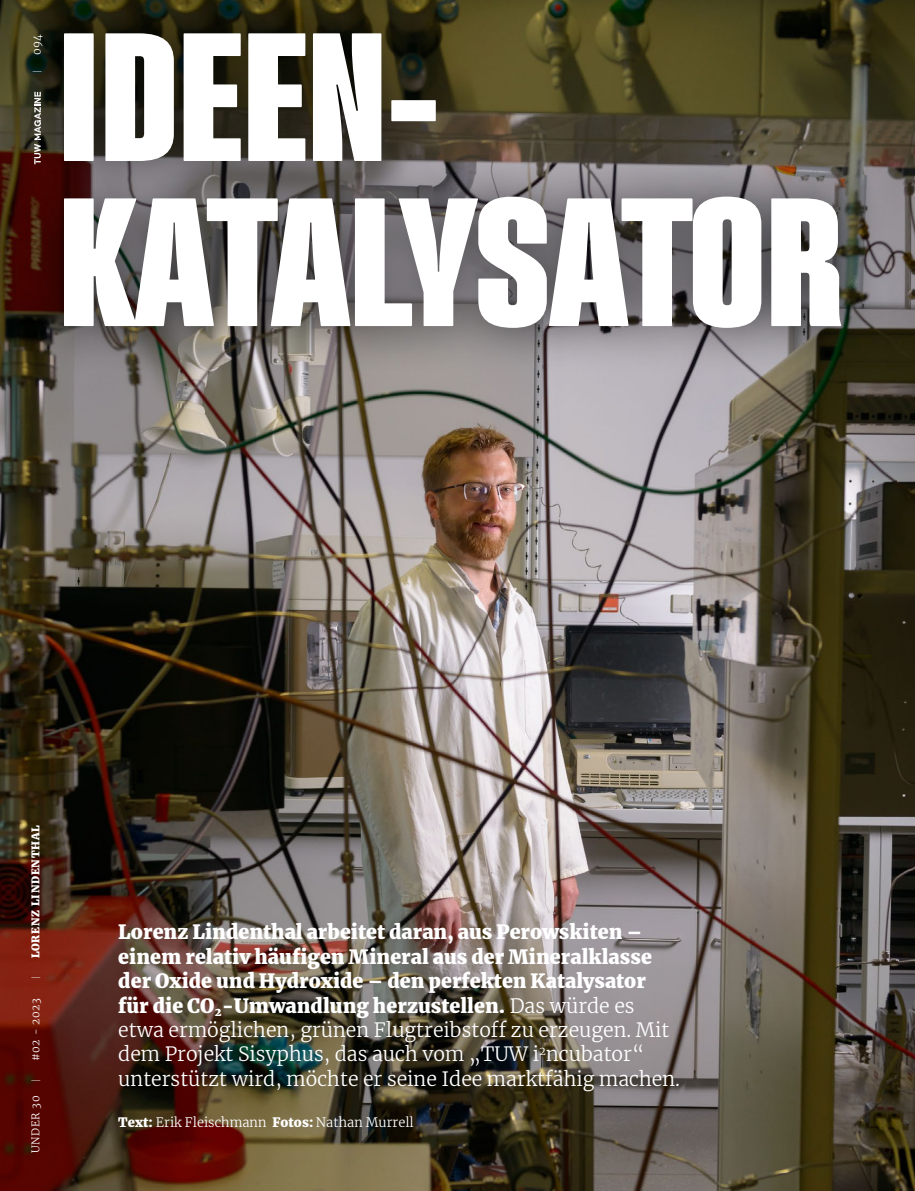
<style>
.page{position:relative;width:915px;height:1191px;background:#fff}
.page>*{position:absolute;margin:0;border:0;box-sizing:border-box;transform-origin:0 0}
.t1{font:800 condensed 180px/165px "Fixture";letter-spacing:-.03em;color:#fff}
.t2{font:800 19.5px/24.5px "Merriweather";letter-spacing:.005em;color:#fff}
.t3{font:300 12.9px "Merriweather";color:#fff}
.t4{font:300 10.5px "Merriweather";letter-spacing:.05em;color:#fff}
.t5{font:800 10.5px "Merriweather";letter-spacing:.07em;color:#fff}
.t6{font:300 9px "Merriweather";color:#fff;scale:.66 1}
.s1{font-weight:300}
.s2{font-weight:800}
</style>
<div class="page">
<img style="left:0;top:0;width:914px;height:1191px">
<div style="left:16px;top:0;width:870px;height:374px;background:#000;opacity:.66"></div>
<svg style="left:34px;top:92px;width:7px;height:72px"></svg>
<p class="t4" style="left:31px;top:55px;width:22px;rotate:-90deg">094</p>
<p class="t6" style="left:32px;top:73px;width:5px;rotate:-90deg">|</p>
<h1 class="t1" style="left:55px;top:13px;width:791px">IDEEN-<br>KATALYSATOR</h1>
<p class="t5" style="left:29px;top:958px;width:135px;rotate:-90deg">LORENZ LINDENTHAL</p>
<p class="t6" style="left:31px;top:979px;width:5px;rotate:-90deg">|</p>
<p class="t4" style="left:29px;top:1061px;width:65px;rotate:-90deg">#02 - 2023</p>
<p class="t6" style="left:31px;top:1082px;width:5px;rotate:-90deg">|</p>
<p class="t4" style="left:29px;top:1152px;width:59px;rotate:-90deg">UNDER 30</p>
<p class="t2" style="left:118px;top:920px;width:563px">Lorenz Lindenthal arbeitet daran, aus Perowskiten – einem relativ häufigen Mineral aus der Mineralklasse der Oxide und Hydroxide – den perfekten Katalysator für die CO<sub>2</sub>-Umwandlung herzustellen. <span class="s1">Das würde es etwa ermöglichen, grünen Flugtreibstoff zu erzeugen. Mit dem Projekt Sisyphus, das auch vom „TUW i</span><sup>2</sup><span class="s1">ncubator“ unterstützt wird, möchte er seine Idee marktfähig machen.</span></p>
<p class="t3" style="left:118px;top:1114px;width:297px"><span class="s2">Text:</span> Erik Fleischmann <span class="s2">Fotos:</span> Nathan Murrell</p>
</div>
